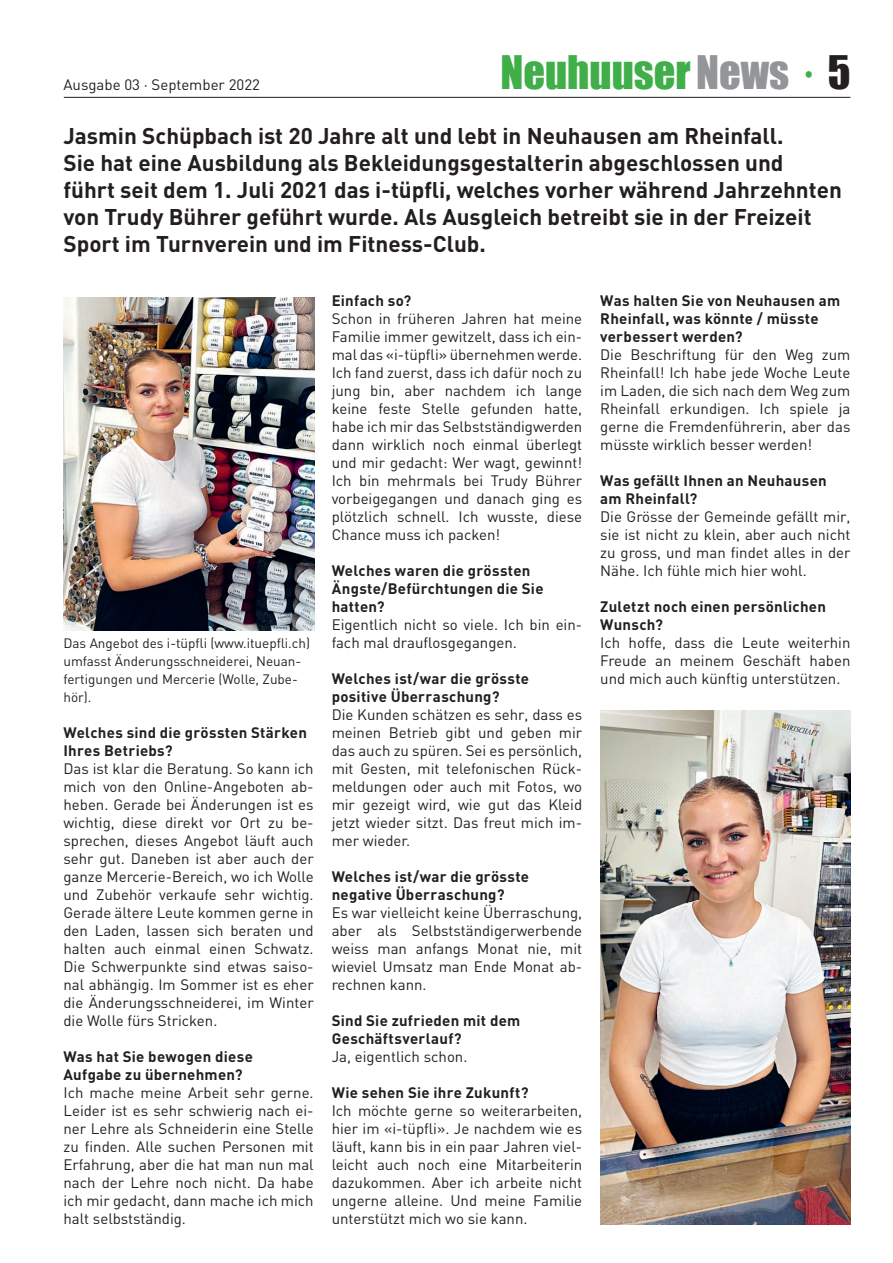
<style>
.page{position:relative;width:893px;height:1263px;background:#fff}
.page>*{position:absolute;margin:0;border:0;box-sizing:border-box;transform-origin:0 0}
.t1{font:42.45px "Impact";color:#40ae49}
.t2{font:700 22.5px/27px "DIN";color:#231f20}
.t3{font:15px/18px "DIN";color:#231f20;text-align:justify}
.t4{font:700 15px/18px "DIN Pro";letter-spacing:.02em;color:#231f20}
.t5{font:13.5px/18px "DIN";color:#231f20}
.s1{color:#939598}
.s2{color:#231f20}
</style>
<div class="page">
<hr style="left:64px;top:97px;width:786px;height:1px;background:#231f20">
<img style="left:600px;top:711px;width:250px;height:513px">
<img style="left:64px;top:298px;width:250px;height:332px">
<h1 class="t1" style="left:500px;top:40px;width:352px">Neuhuuser<span class="s1">News</span> · <span class="s2">5</span></h1>
<p class="t2" style="left:63px;top:121px;width:780px">Jasmin Schüpbach ist 20 Jahre alt und lebt in Neuhausen am Rheinfall.<br>Sie hat eine Ausbildung als Bekleidungsgestalterin abgeschlossen und<br>führt seit dem 1. Juli 2021 das i-tüpfli, welches vorher während Jahrzehnten von Trudy Bührer geführt wurde. Als Ausgleich betreibt sie in der Freizeit Sport im Turnverein und im Fitness-Club.</p>
<p class="t3" style="left:63px;top:75px;width:198px">Ausgabe 03 · September 2022</p>
<p class="t5" style="left:63px;top:634px;width:248px">Das Angebot des i-tüpfli (www.ituepfli.ch) umfasst Änderungsschneiderei, Neuan&shy;fertigungen und Mercerie (Wolle, Zube&shy;hör).</p>
<p class="t4" style="left:63px;top:722px;width:245px">Welches sind die grössten Stärken<br>Ihres Betriebs?</p>
<p class="t3" style="left:63px;top:759px;width:252px">Das ist klar die Beratung. So kann ich mich von den Online-Angeboten ab&shy;heben. Gerade bei Änderungen ist es wichtig, diese direkt vor Ort zu be&shy;sprechen, dieses Angebot läuft auch sehr gut. Daneben ist aber auch der ganze Mercerie-Bereich, wo ich Wolle und Zubehör verkaufe sehr wichtig.<br>Gerade ältere Leute kommen gerne in den Laden, lassen sich beraten und halten auch einmal einen Schwatz.<br>Die Schwerpunkte sind etwas saiso&shy;nal abhängig. Im Sommer ist es eher die Änderungsschneiderei, im Winter die Wolle fürs Stricken.</p>
<p class="t4" style="left:63px;top:1046px;width:191px">Was hat Sie bewogen diese<br>Aufgabe zu übernehmen?</p>
<p class="t3" style="left:63px;top:1083px;width:252px">Ich mache meine Arbeit sehr gerne.<br>Leider ist es sehr schwierig nach ei&shy;ner Lehre als Schneiderin eine Stelle zu finden. Alle suchen Personen mit Erfahrung, aber die hat man nun mal nach der Lehre noch nicht. Da habe ich mir gedacht, dann mache ich mich halt selbstständig.</p>
<p class="t4" style="left:332px;top:290px;width:81px">Einfach so?</p>
<p class="t3" style="left:332px;top:309px;width:252px">Schon in früheren Jahren hat meine Familie immer gewitzelt, dass ich ein&shy;mal das «i-tüpfli» übernehmen werde.<br>Ich fand zuerst, dass ich dafür noch zu jung bin, aber nachdem ich lange keine feste Stelle gefunden hatte, habe ich mir das Selbstständigwerden dann wirklich noch einmal überlegt und mir gedacht: Wer wagt, gewinnt!<br>Ich bin mehrmals bei Trudy Bührer vorbeigegangen und danach ging es plötzlich schnell. Ich wusste, diese Chance muss ich packen!</p>
<p class="t4" style="left:332px;top:560px;width:213px">Welches waren die grössten<br>Ängste/Befürchtungen die Sie hatten?</p>
<p class="t3" style="left:332px;top:615px;width:252px">Eigentlich nicht so viele. Ich bin ein&shy;fach mal drauflosgegangen.</p>
<p class="t4" style="left:332px;top:668px;width:199px">Welches ist/war die grösste positive Überraschung?</p>
<p class="t3" style="left:332px;top:705px;width:252px">Die Kunden schätzen es sehr, dass es meinen Betrieb gibt und geben mir das auch zu spüren. Sei es persönlich, mit Gesten, mit telefonischen Rück&shy;meldungen oder auch mit Fotos, wo mir gezeigt wird, wie gut das Kleid jetzt wieder sitzt. Das freut mich im&shy;mer wieder.</p>
<p class="t4" style="left:332px;top:866px;width:199px">Welches ist/war die grösste negative Überraschung?</p>
<p class="t3" style="left:332px;top:903px;width:252px">Es war vielleicht keine Überraschung, aber als Selbstständigerwerbende weiss man anfangs Monat nie, mit wieviel Umsatz man Ende Monat ab&shy;rechnen kann.</p>
<p class="t4" style="left:332px;top:1010px;width:190px">Sind Sie zufrieden mit dem<br>Geschäftsverlauf?</p>
<p class="t3" style="left:332px;top:1047px;width:137px">Ja, eigentlich schon.</p>
<p class="t4" style="left:332px;top:1082px;width:198px">Wie sehen Sie ihre Zukunft?</p>
<p class="t3" style="left:332px;top:1101px;width:252px">Ich möchte gerne so weiterarbeiten, hier im «i-tüpfli». Je nachdem wie es läuft, kann bis in ein paar Jahren viel&shy;leicht auch noch eine Mitarbeiterin dazukommen. Aber ich arbeite nicht ungerne alleine. Und meine Familie unterstützt mich wo sie kann.</p>
<p class="t4" style="left:600px;top:290px;width:241px">Was halten Sie von Neuhausen am<br>Rheinfall, was könnte / müsste verbessert werden?</p>
<p class="t3" style="left:600px;top:345px;width:252px">Die Beschriftung für den Weg zum Rheinfall! Ich habe jede Woche Leute im Laden, die sich nach dem Weg zum Rheinfall erkundigen. Ich spiele ja gerne die Fremdenführerin, aber das müsste wirklich besser werden!</p>
<p class="t4" style="left:600px;top:470px;width:228px">Was gefällt Ihnen an Neuhausen am Rheinfall?</p>
<p class="t3" style="left:600px;top:507px;width:252px">Die Grösse der Gemeinde gefällt mir, sie ist nicht zu klein, aber auch nicht zu gross, und man findet alles in der Nähe. Ich fühle mich hier wohl.</p>
<p class="t4" style="left:600px;top:596px;width:227px">Zuletzt noch einen persönlichen<br>Wunsch?</p>
<p class="t3" style="left:600px;top:633px;width:252px">Ich hoffe, dass die Leute weiterhin Freude an meinem Geschäft haben und mich auch künftig unterstützen.</p>
</div>
